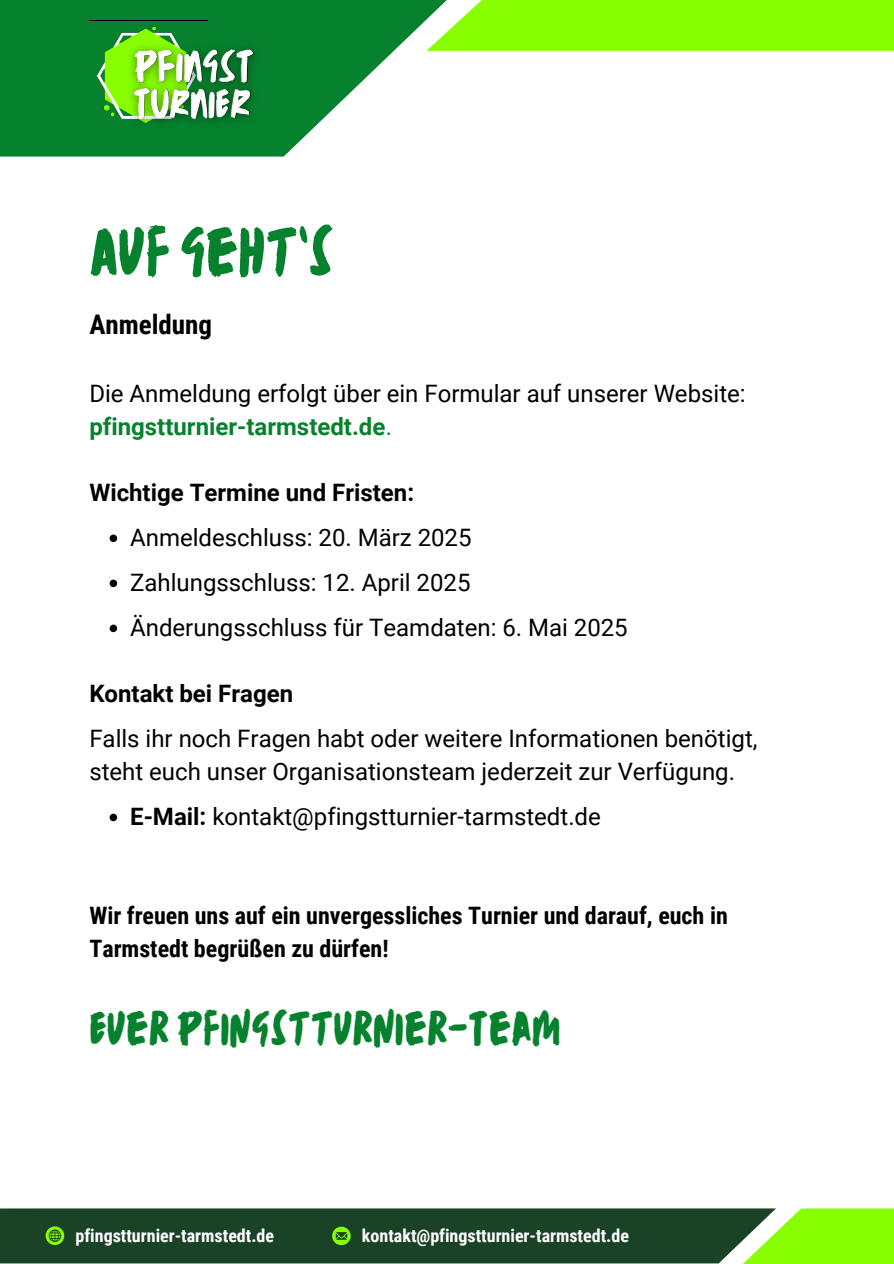
<style>
.page{position:relative;width:894px;height:1264px;background:#fff}
.page>*{position:absolute;margin:0;border:0;box-sizing:border-box;transform-origin:0 0}
.t1{font:64.5px "TC October Regular";color:#06822e}
.t2{font:45px "TC October Regular";color:#06822e}
.t3{font:700 27px "Roboto Condensed";color:#000}
.t4{font:24px/33px "Roboto";color:#000}
.t5{font:700 24px/33px "Roboto Condensed";color:#000}
.t6{font:700 24px "Roboto";color:#000}
.t7{font:700 18px "Roboto Condensed";color:#fff}
.s1{font-weight:700;color:#06822e}
.s2{color:#06822e}
.s3{font-weight:700}
</style>
<div class="page">
<svg style="left:0;top:0;width:426px;height:157px;fill:#06822e"></svg>
<svg style="left:426px;top:0;width:467px;height:51px;background:#8dfd0e"></svg>
<div style="left:738px;top:1208px;width:155px;height:55px;background:#8f0"></div>
<img style="left:89px;top:21px;width:118px;height:115px">
<img style="left:119px;top:34px;width:145px;height:101px">
<div style="left:0;top:1208px;width:775px;height:55px;background:#1a4227"></div>
<svg style="left:110px;top:534px;width:7px;height:8px"></svg>
<svg style="left:110px;top:579px;width:7px;height:8px"></svg>
<svg style="left:110px;top:624px;width:7px;height:8px"></svg>
<svg style="left:110px;top:813px;width:7px;height:8px"></svg>
<p class="t1" style="left:89px;top:203px;width:246px">AUFGEHT’S</p>
<h1 class="t3" style="left:89px;top:309px;width:124px">Anmeldung</h1>
<h3 class="t4" style="left:89px;top:377px;width:657px">Die Anmeldung erfolgt über ein Formular auf unserer Website: <span class="s1">pfingstturnier-tarmstedt.de</span><span class="s2">.</span></h3>
<h5 class="t6" style="left:89px;top:478px;width:326px">Wichtige Termine und Fristen:</h5>
<h4 class="t4" style="left:130px;top:521px;width:343px">Anmeldeschluss: 20. März 2025</h4>
<p class="t4" style="left:130px;top:566px;width:342px">Zahlungsschluss: 12. April 2025</p>
<p class="t4" style="left:130px;top:611px;width:499px">Änderungsschluss für Teamdaten: 6. Mai 2025</p>
<p class="t6" style="left:89px;top:679px;width:205px">Kontakt bei Fragen</p>
<h4 class="t4" style="left:89px;top:722px;width:669px">Falls ihr noch Fragen habt oder weitere Informationen benötigt, steht euch unser Organisationsteam jederzeit zur Verfügung.</h4>
<h5 class="t4" style="left:130px;top:800px;width:472px"><span class="s3">E-Mail:</span> kontakt@pfingstturnier-tarmstedt.de</h5>
<p class="t5" style="left:89px;top:899px;width:639px">Wir freuen uns auf ein unvergessliches Turnier und darauf, euch in<br>Tarmstedt begrüßen zu dürfen!</p>
<h4 class="t2" style="left:89px;top:994px;width:472px">EUER PFINGSTTURNIER-TEAM</h4>
<h2 class="t7" style="left:75px;top:1224px;width:200px">pfingstturnier-tarmstedt.de</h2>
<p class="t7" style="left:362px;top:1224px;width:268px">kontakt@pfingstturnier-tarmstedt.de</p>
</div>
